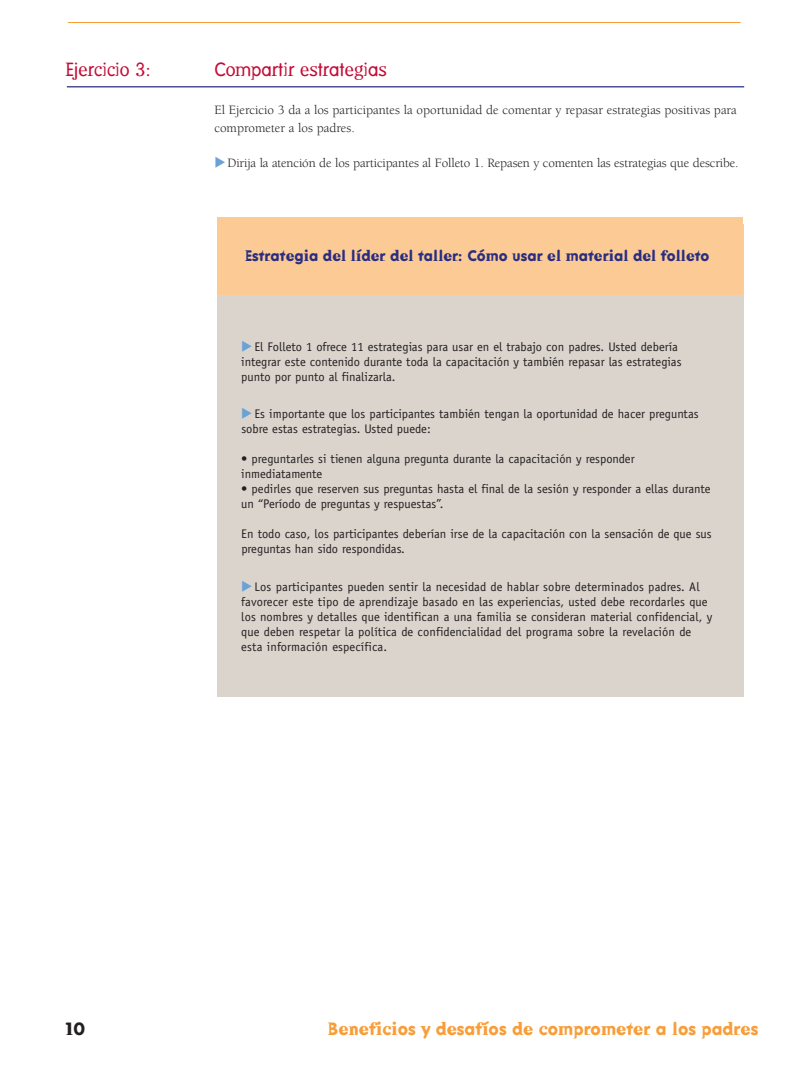
<style>
.page{position:relative;width:810px;height:1080px;background:#fff}
.page>*{position:absolute;margin:0;border:0;box-sizing:border-box;transform-origin:0 0}
.t1{font:18.75px "Rygwhs Dead History Roman";color:#c40c37}
.t2{font:700 17.5px "Jqymvl Dead History";color:#f89d38}
.t3{font:700 17.5px "Jqymvl Dead History";color:#231f20}
.t4{font:700 15px "Jqymvl Dead History";color:#2a2d80}
.t5{font:13.12px/17.5px "Tctkfr Berkeley";color:#231f20}
.t6{font:12.5px/15px "Mkwvfy Officina Sans";color:#231f20}
</style>
<div class="page">
<hr style="left:68px;top:22px;width:673px;height:1px;background:#f89d38">
<hr style="left:67px;top:86px;width:677px;height:1px;background:#2a2d80">
<div style="left:218px;top:224px;width:526px;height:473px;background:#dad4cd"></div>
<div style="left:218px;top:218px;width:525px;height:77px;background:#fccb95"></div>
<h3 class="t1" style="left:66px;top:58px;width:87px">Ejercicio 3:</h3>
<h3 class="t1" style="left:214px;top:58px;width:174px">Compartir estrategias</h3>
<p class="t5" style="left:214px;top:103px;width:524px">El Ejercicio 3 da a los participantes la oportunidad de comentar y repasar estrategias positivas para comprometer a los padres.</p>
<p class="t5" style="left:228px;top:155px;width:513px">Dirija la atención de los participantes al Folleto 1. Repasen y comenten las estrategias que describe.</p>
<h3 class="t4" style="left:245px;top:247px;width:466px">Estrategia del líder del taller: Cómo usar el material del folleto</h3>
<p class="t6" style="left:241px;top:340px;width:442px;text-indent:13px">El Folleto 1 ofrece 11 estrategias para usar en el trabajo con padres. Usted debería integrar este contenido durante toda la capacitación y también repasar las estrategias punto por punto al finalizarla.</p>
<p class="t6" style="left:241px;top:407px;width:459px;text-indent:13px">Es importante que los participantes también tengan la oportunidad de hacer preguntas sobre estas estrategias. Usted puede:</p>
<p class="t6" style="left:241px;top:452px;width:395px">• preguntarles si tienen alguna pregunta durante la capacitación y responder inmediatamente</p>
<p class="t6" style="left:241px;top:482px;width:471px">• pedirles que reserven sus preguntas hasta el final de la sesión y responder a ellas durante un “Período de preguntas y respuestas”.</p>
<p class="t6" style="left:241px;top:527px;width:472px">En todo caso, los participantes deberían irse de la capacitación con la sensación de que sus preguntas han sido respondidas.</p>
<p class="t6" style="left:241px;top:580px;width:473px;text-indent:13px">Los participantes pueden sentir la necesidad de hablar sobre determinados padres. Al favorecer este tipo de aprendizaje basado en las experiencias, usted debe recordarles que los nombres y detalles que identifican a una familia se consideran material confidencial, y que deben respetar la política de confidencialidad del programa sobre la revelación de esta información específica.</p>
<h2 class="t3" style="left:66px;top:1019px;width:21px">10</h2>
<h2 class="t2" style="left:328px;top:1019px;width:432px">Beneficios y desafíos de comprometer a los padres</h2>
</div>
